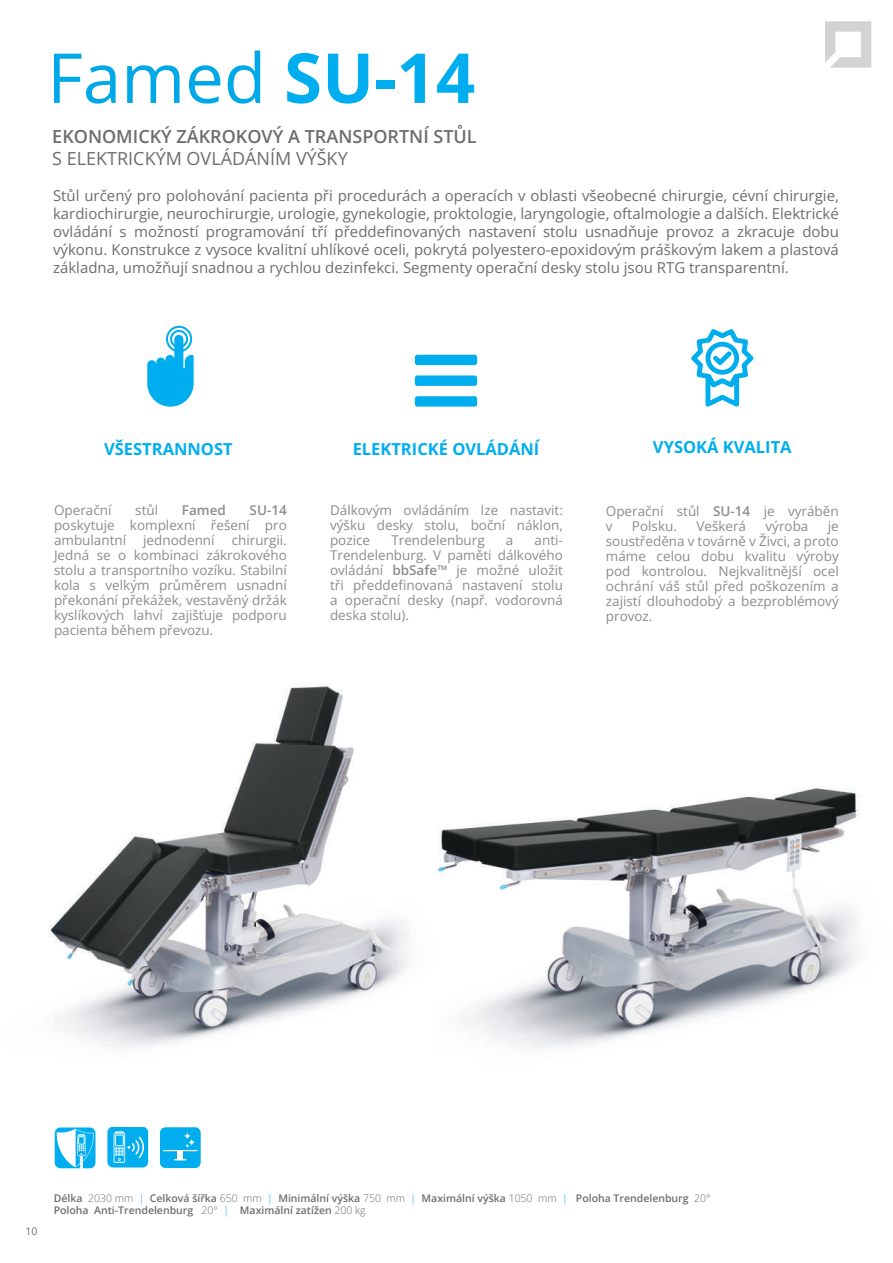
<style>
.page{position:relative;width:893px;height:1263px;background:#fff}
.page>*{position:absolute;margin:0;border:0;box-sizing:border-box;transform-origin:0 0}
.t1{font:69px "Open Sans";color:#00a8e7}
.t2{font:600 18px "Open Sans";color:#6c6d70}
.t3{font:18px "Open Sans";color:#6c6d70}
.t4{font:700 16.5px "Open Sans";color:#00aeef}
.t5{font:15px/18px "Open Sans";color:#6c6d70;text-align:justify}
.t6{font:13.5px/15px "Open Sans";color:#8a8c8f;text-align:justify}
.t7{font:600 13.5px "Open Sans";color:#8a8c8f}
.t8{font:600 10.5px/12.6px "Open Sans";color:#6c6d70}
.t9{font:10.5px "Open Sans";color:#6c6d70}
.s1{font-weight:700;color:#00aeef}
.s2{font-weight:600}
.s3{font-weight:400}
.s4{font-weight:400;color:#00aeef}
</style>
<div class="page">
<svg style="left:825px;top:21px;width:46px;height:47px"></svg>
<svg style="left:55px;top:1127px;width:40px;height:41px"></svg>
<svg style="left:56px;top:1128px;width:38px;height:40px"></svg>
<div style="left:107px;top:1127px;width:41px;height:40px;background:#00aeef;border-radius:6px"></div>
<svg style="left:114px;top:1131px;width:30px;height:32px"></svg>
<div style="left:115px;top:1135px;width:9px;height:11px;border:1px solid #fff"></div>
<div style="left:161px;top:1127px;width:40px;height:41px;background:#00aeef;border-radius:6px"></div>
<hr style="left:163px;top:1150px;width:35px;height:1px;background:#fff">
<div style="left:177px;top:1151px;width:6px;height:8px;background:#fff"></div>
<svg style="left:174px;top:1159px;width:12px;height:1px"></svg>
<svg style="left:184px;top:1133px;width:11px;height:15px"></svg>
<svg style="left:147px;top:326px;width:47px;height:81px"></svg>
<svg style="left:415px;top:375px;width:62px;height:11px"></svg>
<svg style="left:415px;top:355px;width:62px;height:10px"></svg>
<svg style="left:415px;top:396px;width:62px;height:11px"></svg>
<svg style="left:691px;top:329px;width:63px;height:78px"></svg>
<img style="left:48px;top:683px;width:361px;height:366px">
<img style="left:436px;top:788px;width:425px;height:261px">
<h1 class="t1" style="left:47px;top:31px;width:430px">Famed <span class="s1">SU-14</span></h1>
<h2 class="t2" style="left:52px;top:124px;width:426px">EKONOMICKÝ ZÁKROKOVÝ A TRANSPORTNÍ STŮL</h2>
<h2 class="t3" style="left:52px;top:146px;width:297px">S ELEKTRICKÝM OVLÁDÁNÍM VÝŠKY</h2>
<p class="t5" style="left:53px;top:186px;width:787px">Stůl určený pro polohování pacienta při procedurách a operacích v oblasti všeobecné chirurgie, cévní chirurgie, kardiochirurgie, neurochirurgie, urologie, gynekologie, proktologie, laryngologie, oftalmologie a dalších. Elektrické ovládání s možností programování tří předdefinovaných nastavení stolu usnadňuje provoz a zkracuje dobu výkonu. Konstrukce z vysoce kvalitní uhlíkové oceli, pokrytá polyestero-epoxidovým práškovým lakem a plastová základna, umožňují snadnou a rychlou dezinfekci. Segmenty operační desky stolu jsou RTG transparentní.</p>
<p class="t4" style="left:104px;top:437px;width:130px">VŠESTRANNOST</p>
<p class="t4" style="left:353px;top:437px;width:188px">ELEKTRICKÉ OVLÁDÁNÍ</p>
<p class="t4" style="left:653px;top:435px;width:140px">VYSOKÁ KVALITA</p>
<p class="t6" style="left:54px;top:502px;width:59px">Operační</p>
<p class="t6" style="left:135px;top:502px;width:24px">stůl</p>
<p class="t7" style="left:182px;top:501px;width:46px">Famed</p>
<p class="t7" style="left:250px;top:501px;width:39px">SU-14</p>
<p class="t6" style="left:54px;top:517px;width:234px">poskytuje komplexní řešení pro ambulantní</p>
<p class="t6" style="left:143px;top:532px;width:73px">jednodenní</p>
<p class="t6" style="left:54px;top:532px;width:234px;text-indent:178px">chirurgii.<br>Jedná se o kombinaci zákrokového stolu a transportního vozíku. Stabilní kola s velkým průměrem usnadní překonání překážek, vestavěný držák kyslíkových lahví zajišťuje podporu pacienta během převozu.</p>
<p class="t6" style="left:330px;top:502px;width:234px">Dálkovým ovládáním lze nastavit: výšku desky stolu, boční náklon, pozice</p>
<p class="t6" style="left:391px;top:532px;width:95px">Trendelenburg</p>
<p class="t6" style="left:506px;top:532px;width:9px">a</p>
<p class="t6" style="left:330px;top:532px;width:234px;text-indent:205px">anti-Trendelenburg. V paměti dálkového ovládání <span class="s2">bbSafe™</span> je možné uložit tři předdefinovaná nastavení stolu a operační desky (např. vodorovná deska stolu).</p>
<p class="t6" style="left:606px;top:504px;width:234px">Operační stůl <span class="s2">SU-14</span> je vyráběn v</p>
<p class="t6" style="left:632px;top:519px;width:47px">Polsku.</p>
<p class="t6" style="left:696px;top:519px;width:51px">Veškerá</p>
<p class="t6" style="left:765px;top:519px;width:44px">výroba</p>
<p class="t6" style="left:606px;top:519px;width:234px;text-indent:222px">je soustředěna v továrně v Živci, a proto máme celou dobu kvalitu výroby pod kontrolou. Nejkvalitnější ocel ochrání váš stůl před poškozením a zajistí dlouhodobý a bezproblémový provoz.</p>
<p class="t9" style="left:26px;top:1224px;width:14px">10</p>
<p class="t8" style="left:54px;top:1191px;width:658px">Délka <span class="s3">2030 mm</span> <span class="s4">|</span> Celková šířka <span class="s3">650 mm</span> <span class="s4">|</span> Minimální výška <span class="s3">750 mm</span> <span class="s4">|</span> Maximální výška <span class="s3">1050 mm</span> <span class="s4">|</span> Poloha Trendelenburg <span class="s3">20°<br></span>Poloha Anti-Trendelenburg <span class="s3">20°</span> <span class="s4">|</span> Maximální zatížen <span class="s3">200 kg</span></p>
</div>
